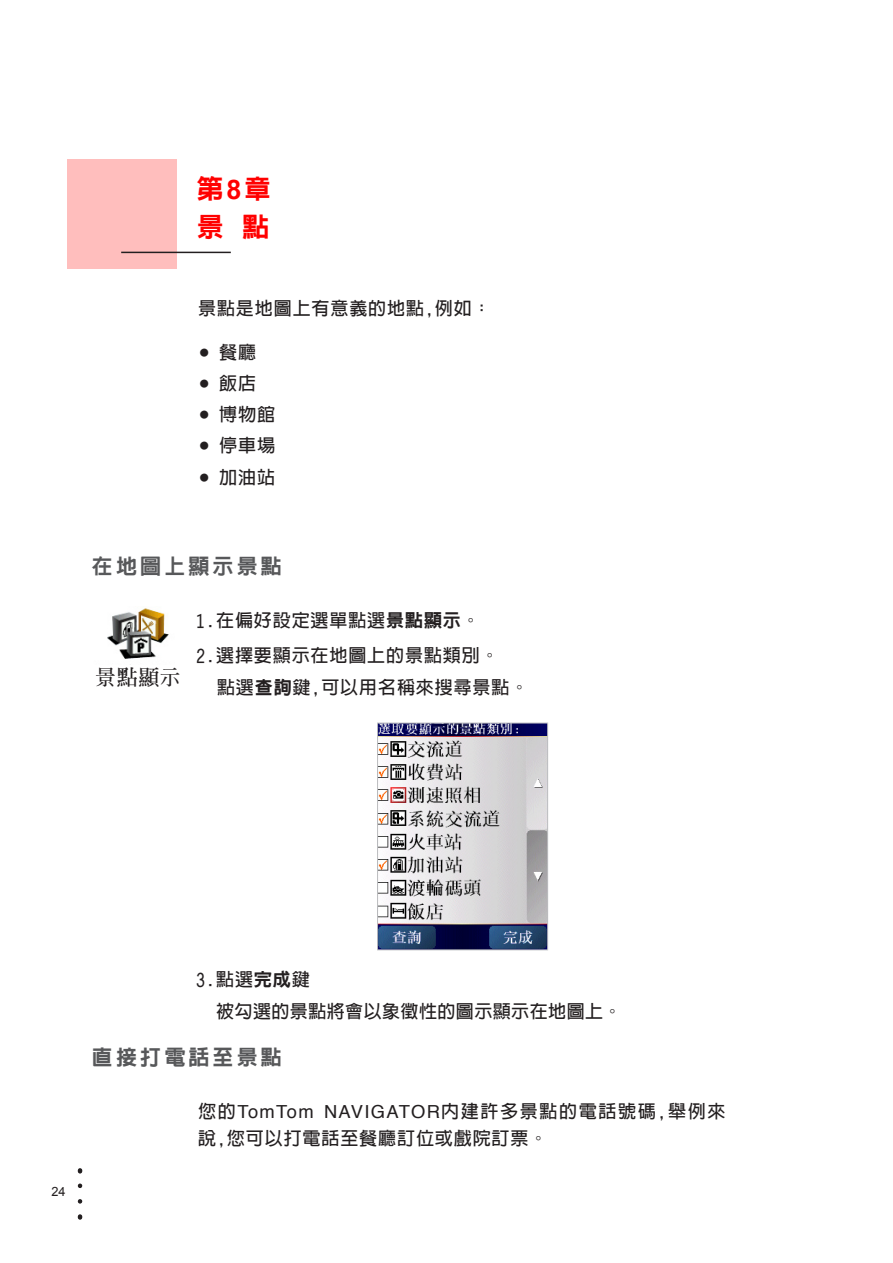
<style>
.page{position:relative;width:893px;height:1263px;background:#fff}
.page>*{position:absolute;margin:0;border:0;box-sizing:border-box;transform-origin:0 0}
.t1{font:800 27px "Lin Gothic";color:#f00}
.t2{font:800 21px "Lin Gothic";letter-spacing:.15em;color:#57585a}
.t3{font:700 21px "Inn Ming";color:#231f20}
.t4{font:700 18px/35.5px "Lin Gothic";letter-spacing:.05em;color:#231f20}
.t5{font:700 18px/31.2px "Lin Gothic";letter-spacing:.025em;color:#231f20}
.t6{font:12.75px "Arial";color:#231f20}
.s1{font-family:"Arial";font-weight:700}
.s2{font-weight:800}
.s3{font-family:"Helvetica";font-weight:400}
</style>
<div class="page">
<div style="left:67px;top:159px;width:109px;height:110px;background:#ffbebd"></div>
<hr style="left:121px;top:252px;width:110px;height:1px;background:#231f20">
<img style="left:107px;top:608px;width:62px;height:57px">
<svg style="left:78px;top:1170px;width:4px;height:16px"></svg>
<svg style="left:78px;top:1186px;width:4px;height:33px"></svg>
<img style="left:379px;top:725px;width:167px;height:223px">
<div style="left:377px;top:723px;width:171px;height:227px;border:1px solid #bcbdc0"></div>
<h1 class="t1" style="left:197px;top:175px;width:76px">第<span class="s1">8</span>章</h1>
<h1 class="t1" style="left:197px;top:213px;width:74px">景 點</h1>
<p class="t4" style="left:198px;top:290px;width:294px">景點是地圖上有意義的地點,例如：</p>
<p class="t4" style="left:200px;top:334px;width:58px"><sup>●</sup> 餐廳</p>
<p class="t4" style="left:200px;top:365px;width:58px"><sup>●</sup> 飯店</p>
<p class="t4" style="left:200px;top:397px;width:77px"><sup>●</sup> 博物館</p>
<p class="t4" style="left:200px;top:428px;width:77px"><sup>●</sup> 停車場</p>
<p class="t4" style="left:200px;top:459px;width:77px"><sup>●</sup> 加油站</p>
<p class="t2" style="left:92px;top:556px;width:192px">在地圖上顯示景點</p>
<p class="t4" style="left:196px;top:602px;width:304px">1.在偏好設定選單點選<span class="s2">景點顯示</span>。<br>2.選擇要顯示在地圖上的景點類別。</p>
<p class="t4" style="left:217px;top:669px;width:313px">點選<span class="s2">查詢</span>鍵,可以用名稱來搜尋景點。</p>
<p class="t3" style="left:95px;top:667px;width:87px">景點顯示</p>
<p class="t6" style="left:51px;top:1184px;width:16px">24</p>
<p class="t5" style="left:216px;top:964px;width:407px;text-indent:-20px">3.點選<span class="s2">完成</span>鍵<br>被勾選的景點將會以象徵性的圖示顯示在地圖上。</p>
<p class="t2" style="left:92px;top:1047px;width:192px">直接打電話至景點</p>
<p class="t4" style="left:198px;top:1097px;width:529px;line-height:27px">您的<span class="s3">TomTom NAVIGATOR</span>內建許多景點的電話號碼,舉例來說,您可以打電話至餐廳訂位或戲院訂票。</p>
</div>
